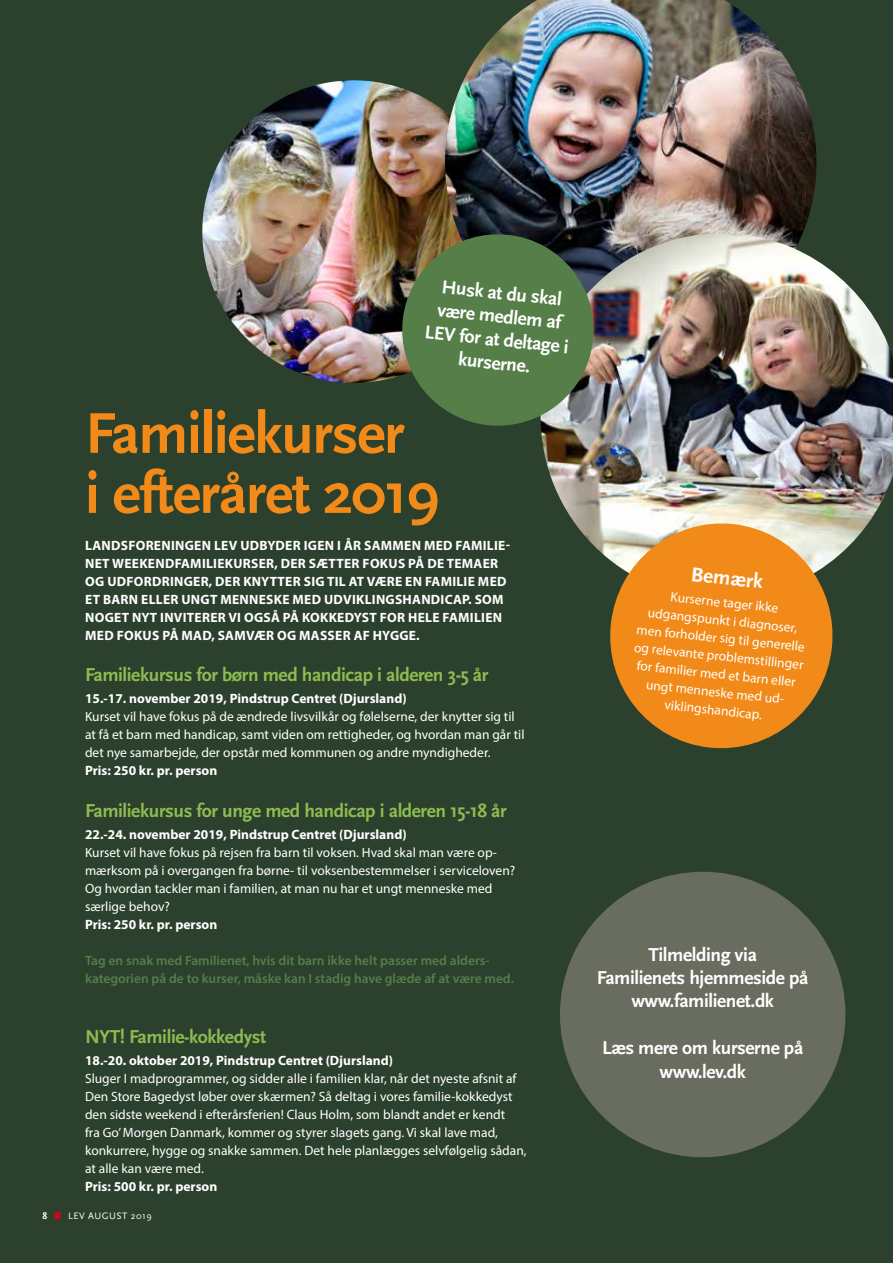
<style>
.page{position:relative;width:893px;height:1263px;background:#2b402d}
.page>*{position:absolute;margin:0;border:0;box-sizing:border-box;transform-origin:0 0}
.t1{font:700 60px/60px "Scala Sans";letter-spacing:-.02em;color:#f28a19}
.t2{font:700 21px "Scala Sans";color:#fff}
.t3{font:700 19.5px/23.4px "Scala Sans";letter-spacing:-.02em;color:#fff;text-align:center}
.t4{font:700 19.5px "Scala Sans";letter-spacing:-.02em;color:#8ebc51}
.t5{font:13.5px/18px "Myriad Pro";color:#fff}
.t6{font:700 13.5px/18px "Myriad Pro";letter-spacing:.02em;color:#fff}
.t7{font:700 13.5px "Myriad Pro";color:#fff}
.t8{font:600 13.5px/18px "Myriad Pro";color:#557e49}
.t9{font:9.75px "Scala Sans";letter-spacing:.05em;color:#fff}
.s1{font-weight:700}
.s2{color:#c80a21}
</style>
<div class="page">
<img style="left:202px;top:80px;width:303px;height:303px;border-radius:151px">
<img style="left:445px;top:0;width:371px;height:233px">
<img style="left:541px;top:233px;width:352px;height:323px">
<svg style="left:604px;top:518px;width:234px;height:231px;fill:#f28a19"></svg>
<svg style="left:397px;top:229px;width:202px;height:202px;background:#526f47"></svg>
<div style="left:560px;top:872px;width:285px;height:285px;background:#686d5f;border-radius:50%"></div>
<h3 class="t3" style="left:431px;top:274px;width:146px;rotate:6deg">Husk at du skal være medlem af<br>LEV for at deltage i kurserne.</h3>
<h1 class="t1" style="left:85px;top:405px;width:356px">Familiekurser<br>i efteråret 2019</h1>
<p class="t6" style="left:85px;top:536px;width:426px">LANDSFORENINGEN LEV UDBYDER IGEN I ÅR SAMMEN MED FAMILIE-NET WEEKENDFAMILIEKURSER, DER SÆTTER FOKUS PÅ DE TEMAER OG UDFORDRINGER, DER KNYTTER SIG TIL AT VÆRE EN FAMILIE MED ET BARN ELLER UNGT MENNESKE MED UDVIKLINGSHANDICAP. SOM NOGET NYT INVITERER VI OGSÅ PÅ KOKKEDYST FOR HELE FAMILIEN MED FOKUS PÅ MAD, SAMVÆR OG MASSER AF HYGGE.</p>
<h3 class="t4" style="left:85px;top:664px;width:405px">Familiekursus for børn med handicap i alderen 3-5 år</h3>
<p class="t7" style="left:85px;top:690px;width:323px">15.-17. november 2019, Pindstrup Centret (Djursland)</p>
<p class="t5" style="left:85px;top:708px;width:441px">Kurset vil have fokus på de ændrede livsvilkår og følelserne, der knytter sig til at få et barn med handicap, samt viden om rettigheder, og hvordan man går til det nye samarbejde, der opstår med kommunen og andre myndigheder.</p>
<p class="t7" style="left:85px;top:762px;width:134px">Pris: 250 kr. pr. person</p>
<h3 class="t4" style="left:85px;top:800px;width:423px">Familiekursus for unge med handicap i alderen 15-18 år</h3>
<p class="t7" style="left:85px;top:826px;width:323px">22.-24. november 2019, Pindstrup Centret (Djursland)</p>
<p class="t5" style="left:85px;top:843px;width:432px">Kurset vil have fokus på rejsen fra barn til voksen. Hvad skal man være op&shy;mærksom på i overgangen fra børne- til voksenbestemmelser i serviceloven?<br>Og hvordan tackler man i familien, at man nu har et ungt menneske med særlige behov?</p>
<p class="t7" style="left:85px;top:916px;width:134px">Pris: 250 kr. pr. person</p>
<p class="t8" style="left:85px;top:951px;width:430px">Tag en snak med Familienet, hvis dit barn ikke helt passer med alders&shy;kategorien på de to kurser, måske kan I stadig have glæde af at være med.</p>
<h3 class="t4" style="left:85px;top:1026px;width:183px">NYT! Familie-kokkedyst</h3>
<p class="t7" style="left:85px;top:1051px;width:310px">18.-20. oktober 2019, Pindstrup Centret (Djursland)</p>
<p class="t5" style="left:85px;top:1069px;width:443px">Sluger I madprogrammer, og sidder alle i familien klar, når det nyeste afsnit af Den Store Bagedyst løber over skærmen? Så deltag i vores familie-kokkedyst den sidste weekend i efterårsferien! Claus Holm, som blandt andet er kendt<br>fra Go’ Morgen Danmark, kommer og styrer slagets gang. Vi skal lave mad, konkurrere, hygge og snakke sammen. Det hele planlægges selvfølgelig sådan, at alle kan være med.</p>
<p class="t7" style="left:85px;top:1177px;width:134px">Pris: 500 kr. pr. person</p>
<p class="t9" style="left:43px;top:1211px;width:111px"><span class="s1">8</span> <span class="s2">■</span> LEV AUGUST 2019</p>
<h2 class="t2" style="left:692px;top:563px;width:74px;rotate:6deg">Bemærk</h2>
<p class="t5" style="left:641px;top:584px;width:172px;text-align:center;rotate:6deg">Kurserne tager ikke udgangspunkt i diagnoser, men forholder sig til generelle og relevante problemstillinger for familier med et barn eller ungt menneske med ud&shy;viklingshandicap.</p>
<h3 class="t3" style="left:597px;top:943px;width:213px">Tilmelding via<br>Familienets hjemmeside på www.familienet.dk</h3>
<h3 class="t3" style="left:602px;top:1036px;width:203px">Læs mere om kurserne på www.lev.dk</h3>
</div>
